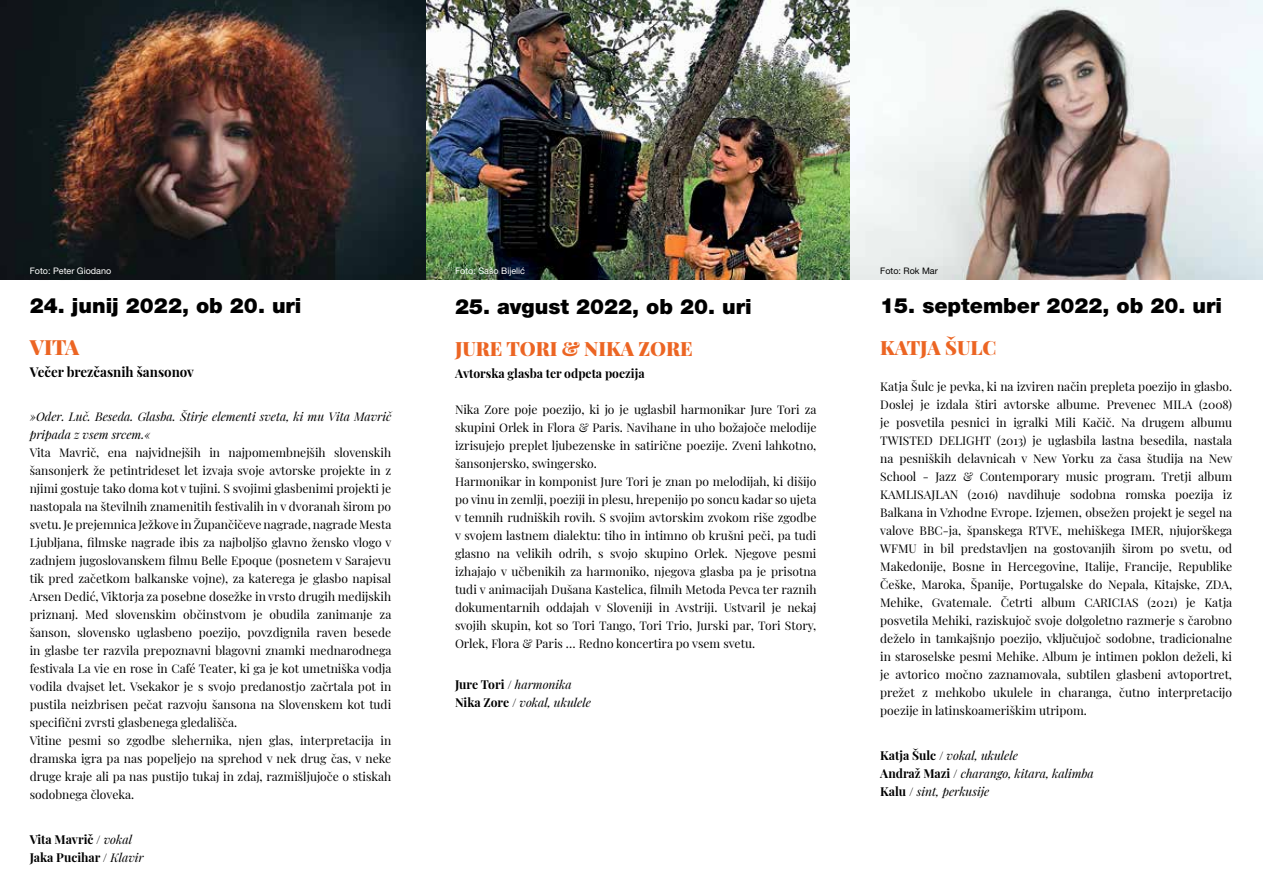
<style>
.page{position:relative;width:1263px;height:893px;background:#fff}
.page>*{position:absolute;margin:0;border:0;box-sizing:border-box;transform-origin:0 0}
.t1{font:900 25.5px "Playfair Display";color:#ec6523}
.t2{font:900 24px "Playfair Display";color:#ec6523}
.t3{font:900 21px "Helvetica Neue LT Pro";color:#000}
.t4{font:700 16.5px "Playfair Display";color:#000}
.t5{font:15px/18px "Playfair Display";color:#000}
.t6{font:italic 15px/18px "Playfair Display";color:#000}
.t7{font:700 15px/18px "Playfair Display";color:#000}
.t8{font:9px "Helvetica Neue LT Pro";color:#fff}
.t9{font:9px "Helvetica Neue LT Pro";color:#000}
.s1{font-weight:400}
.s2{font-weight:400;font-style:italic}
.s3{font-weight:700;font-style:normal}
.s4{font-style:normal}
</style>
<div class="page">
<img style="left:0;top:0;width:1263px;height:279px">
<div style="left:23px;top:260px;width:96px;height:22px;background:#0d1416"></div>
<p class="t8" style="left:30px;top:266px;width:83px">Foto: Peter Giodano</p>
<p class="t8" style="left:455px;top:266px;width:71px">Foto: Sašo Bijelić</p>
<p class="t9" style="left:880px;top:266px;width:59px">Foto: Rok Mar</p>
<h3 class="t3" style="left:30px;top:293px;width:273px">24. junij 2022, ob 20. uri</h3>
<h1 class="t1" style="left:30px;top:331px;width:51px">VITA</h1>
<p class="t4" style="left:30px;top:362px;width:166px">Večer brezčasnih šansonov</p>
<p class="t6" style="left:30px;top:406px;width:363px">»Oder. Luč. Beseda. Glasba. Štirje elementi sveta, ki mu Vita Mavrič pripada z vsem srcem.«</p>
<p class="t5" style="left:30px;top:442px;width:363px">Vita Mavrič, ena najvidnejših in najpomembnejših slovenskih šansonjerk že petintrideset let izvaja svoje avtorske projekte in z njimi gostuje tako doma kot v tujini. S svojimi glasbenimi projekti je nastopala na številnih znamenitih festivalih in v dvoranah širom po svetu. Je prejemnica Ježkove in Župančičeve nagrade, nagrade Mesta Ljubljana, filmske nagrade ibis za najboljšo glavno žensko vlogo v zadnjem jugoslovanskem filmu Belle Epoque (posnetem v Sarajevu tik pred začetkom balkanske vojne), za katerega je glasbo napisal Arsen Dedić, Viktorja za posebne dosežke in vrsto drugih medijskih priznanj. Med slovenskim občinstvom je obudila zanimanje za šanson, slovensko uglasbeno poezijo, povzdignila raven besede in glasbe ter razvila prepoznavni blagovni znamki mednarodnega festivala La vie en rose in Café Teater, ki ga je kot umetniška vodja vodila dvajset let. Vsekakor je s svojo predanostjo začrtala pot in pustila neizbrisen pečat razvoju šansona na Slovenskem kot tudi specifični zvrsti glasbenega gledališča.<br>Vitine pesmi so zgodbe slehernika, njen glas, interpretacija in dramska igra pa nas popeljejo na sprehod v nek drug čas, v neke druge kraje ali pa nas pustijo tukaj in zdaj, razmišljujoče o stiskah sodobnega človeka.</p>
<p class="t7" style="left:30px;top:829px;width:115px">Vita Mavrič <span class="s1">/</span> <span class="s2">vokal<br></span>Jaka Pucihar <span class="s1">/</span> <span class="s2">Klavir</span></p>
<h3 class="t3" style="left:880px;top:293px;width:343px">15. september 2022, ob 20. uri</h3>
<h2 class="t2" style="left:880px;top:333px;width:118px">KATJA ŠULC</h2>
<p class="t5" style="left:880px;top:377px;width:354px;text-align:justify">Katja Šulc je pevka, ki na izviren način prepleta poezijo in glasbo.<br>Doslej je izdala štiri avtorske albume. Prevenec MILA (2008) je posvetila pesnici in igralki Mili Kačič. Na drugem albumu TWISTED DELIGHT (2013) je uglasbila lastna besedila, nastala na pesniških delavnicah v New Yorku za časa študija na New School - Jazz &amp; Contemporary music program. Tretji album KAMLISAJLAN (2016) navdihuje sodobna romska poezija iz Balkana in Vzhodne Evrope. Izjemen, obsežen projekt je segel na valove BBC-ja, španskega RTVE, mehiškega IMER, njujorškega WFMU in bil predstavljen na gostovanjih širom po svetu, od Makedonije, Bosne in Hercegovine, Italije, Francije, Republike Češke, Maroka, Španije, Portugalske do Nepala, Kitajske, ZDA, Mehike, Gvatemale. Četrti album CARICIAS (2021) je Katja posvetila Mehiki, raziskujoč svoje dolgoletno razmerje s čarobno deželo in tamkajšnjo poezijo, vključujoč sodobne, tradicionalne in staroselske pesmi Mehike. Album je intimen poklon deželi, ki je avtorico močno zaznamovala, subtilen glasbeni avtoportret, prežet z mehkobo ukulele in charanga, čutno interpretacijo poezije in latinskoameriškim utripom.</p>
<p class="t6" style="left:880px;top:746px;width:215px"><span class="s3">Katja Šulc</span> <span class="s4">/</span> vokal, ukulele<br><span class="s3">Andraž Mazi</span> <span class="s4">/</span> charango, kitara, kalimba<br><span class="s3">Kalu</span> <span class="s4">/</span> sint, perkusije</p>
<h3 class="t3" style="left:455px;top:294px;width:298px">25. avgust 2022, ob 20. uri</h3>
<h2 class="t2" style="left:455px;top:333px;width:239px">JURE TORI &amp; NIKA ZORE</h2>
<p class="t7" style="left:455px;top:364px;width:191px">Avtorska glasba ter odpeta poezija</p>
<p class="t5" style="left:455px;top:400px;width:363px">Nika Zore poje poezijo, ki jo je uglasbil harmonikar Jure Tori za skupini Orlek in Flora &amp; Paris. Navihane in uho božajoče melodije izrisujejo preplet ljubezenske in satirične poezije. Zveni lahkotno, šansonjersko, swingersko.<br>Harmonikar in komponist Jure Tori je znan po melodijah, ki dišijo po vinu in zemlji, poeziji in plesu, hrepenijo po soncu kadar so ujeta v temnih rudniških rovih. S svojim avtorskim zvokom riše zgodbe v svojem lastnem dialektu: tiho in intimno ob krušni peči, pa tudi glasno na velikih odrih, s svojo skupino Orlek. Njegove pesmi izhajajo v učbenikih za harmoniko, njegova glasba pa je prisotna tudi v animacijah Dušana Kastelica, filmih Metoda Pevca ter raznih dokumentarnih oddajah v Sloveniji in Avstriji. Ustvaril je nekaj svojih skupin, kot so Tori Tango, Tori Trio, Jurski par, Tori Story, Orlek, Flora &amp; Paris … Redno koncertira po vsem svetu.</p>
<p class="t6" style="left:455px;top:674px;width:137px"><span class="s3">Jure Tori</span> <span class="s4">/</span> harmonika<br><span class="s3">Nika Zore</span> <span class="s4">/</span> vokal, ukulele</p>
</div>
